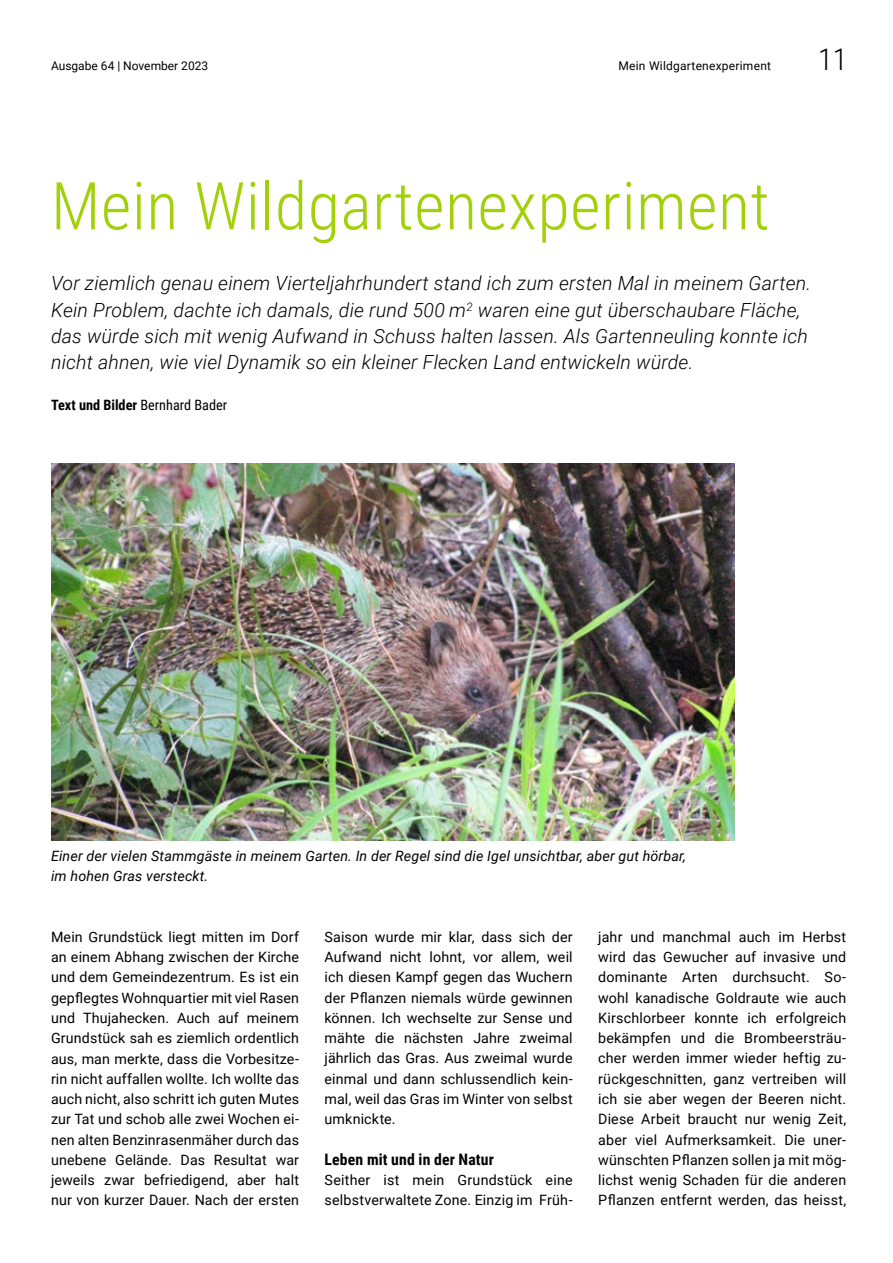
<style>
.page{position:relative;width:893px;height:1263px;background:#fff}
.page>*{position:absolute;margin:0;border:0;box-sizing:border-box;transform-origin:0 0}
.t1{font:300 66px "Roboto Condensed";letter-spacing:.01em;color:#a3d109}
.t2{font:300 30px "Roboto Condensed";color:#000}
.t3{font:italic 300 19.5px/26.2px "Roboto";letter-spacing:.01em;color:#000}
.t4{font:700 15.75px "Roboto Condensed";letter-spacing:.01em;color:#000}
.t5{font:14.25px/20.2px "Roboto";letter-spacing:.01em;color:#000;text-align:justify}
.t6{font:italic 14.25px/20.2px "Roboto";letter-spacing:.01em;color:#000}
.t7{font:700 14.25px "Roboto Condensed";color:#000}
.t8{font:12px "Roboto";letter-spacing:.02em;color:#000}
.t9{font:12px "Roboto";color:#000}
.s1{font-weight:400}
</style>
<div class="page">
<img style="left:51px;top:463px;width:684px;height:378px">
<p class="t9" style="left:51px;top:58px;width:159px">Ausgabe 64 | November 2023</p>
<p class="t8" style="left:618px;top:58px;width:154px">Mein Wildgartenexperiment</p>
<h2 class="t2" style="left:818px;top:39px;width:31px">11</h2>
<h1 class="t1" style="left:51px;top:160px;width:720px">Mein Wildgartenexperiment</h1>
<p class="t3" style="left:51px;top:270px;width:762px">Vor ziemlich genau einem Vierteljahrhundert stand ich zum ersten Mal in meinem Garten.<br>Kein Problem, dachte ich damals, die rund 500 m<sup>2</sup> waren eine gut überschaubare Fläche, das würde sich mit wenig Aufwand in Schuss halten lassen. Als Gartenneuling konnte ich nicht ahnen, wie viel Dynamik so ein kleiner Flecken Land entwickeln würde.</p>
<p class="t7" style="left:51px;top:395px;width:178px">Text und Bilder <span class="s1">Bernhard Bader</span></p>
<p class="t6" style="left:51px;top:845px;width:636px">Einer der vielen Stammgäste in meinem Garten. In der Regel sind die Igel unsichtbar, aber gut hörbar, im hohen Gras versteckt.</p>
<p class="t5" style="left:51px;top:926px;width:250px">Mein Grundstück liegt mitten im Dorf an einem Abhang zwischen der Kirche und dem Gemeindezentrum. Es ist ein gepflegtes Wohnquartier mit viel Rasen und Thujahecken. Auch auf meinem Grundstück sah es ziemlich ordentlich aus, man merkte, dass die Vorbesitze&shy;rin nicht auffallen wollte. Ich wollte das auch nicht, also schritt ich guten Mutes zur Tat und schob alle zwei Wochen ei&shy;nen alten Benzinrasenmäher durch das unebene Gelände. Das Resultat war jeweils zwar befriedigend, aber halt nur von kurzer Dauer. Nach der ersten</p>
<p class="t5" style="left:325px;top:926px;width:250px">Saison wurde mir klar, dass sich der Aufwand nicht lohnt, vor allem, weil ich diesen Kampf gegen das Wuchern der Pflanzen niemals würde gewinnen können. Ich wechselte zur Sense und mähte die nächsten Jahre zweimal jährlich das Gras. Aus zweimal wurde einmal und dann schlussendlich kein&shy;mal, weil das Gras im Winter von selbst umknickte.</p>
<p class="t4" style="left:325px;top:1148px;width:171px">Leben mit und in der Natur</p>
<p class="t5" style="left:325px;top:1169px;width:250px">Seither ist mein Grundstück eine selbstverwaltete Zone. Einzig im Früh-</p>
<p class="t5" style="left:598px;top:926px;width:250px">jahr und manchmal auch im Herbst wird das Gewucher auf invasive und dominante Arten durchsucht. So&shy;wohl kanadische Goldraute wie auch Kirschlorbeer konnte ich erfolgreich bekämpfen und die Brombeersträu&shy;cher werden immer wieder heftig zu&shy;rückgeschnitten, ganz vertreiben will ich sie aber wegen der Beeren nicht.<br>Diese Arbeit braucht nur wenig Zeit, aber viel Aufmerksamkeit. Die uner&shy;wünschten Pflanzen sollen ja mit mög&shy;lichst wenig Schaden für die anderen Pflanzen entfernt werden, das heisst,</p>
</div>
